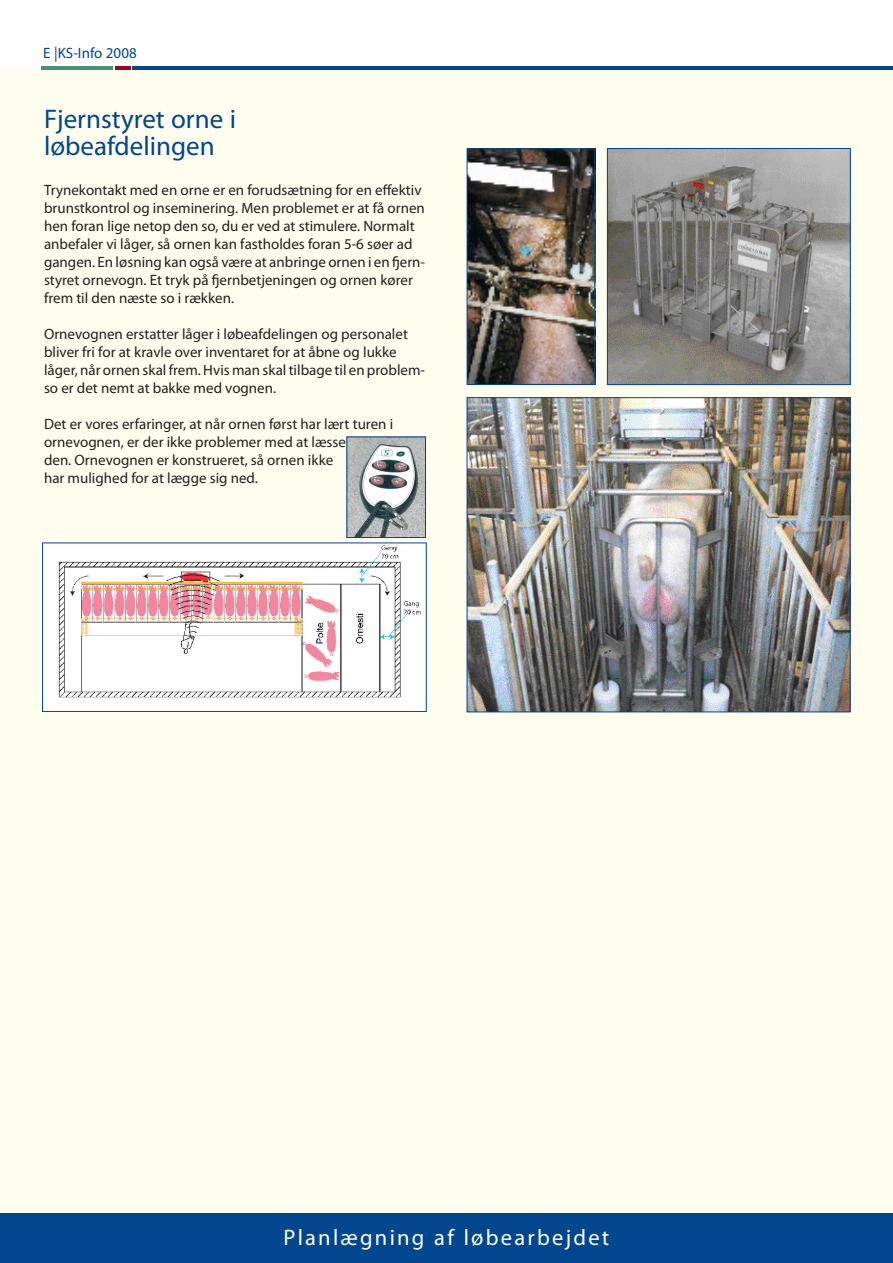
<style>
.page{position:relative;width:893px;height:1263px;background:#fff}
.page>*{position:absolute;margin:0;border:0;box-sizing:border-box;transform-origin:0 0}
.Normal{font:27px/27px "Myriad Pro";color:#01468e}
.t1{font:22.5px "Myriad Pro";letter-spacing:.1em;color:#fff}
.t2{font:15px/18px "Myriad Pro";color:#231f20}
.t3{font:15px "Myriad Pro";color:#01468e}
</style>
<div class="page">
<div style="left:42px;top:66px;width:71px;height:5px;background:#489270"></div>
<div style="left:115px;top:66px;width:15px;height:5px;background:#9d061f"></div>
<div style="left:132px;top:66px;width:761px;height:5px;background:#01468e"></div>
<div style="left:0;top:1210px;width:893px;height:53px;background:#01468e"></div>
<div style="left:0;top:71px;width:893px;height:1142px;background:#fffdee"></div>
<img style="left:609px;top:150px;width:240px;height:233px">
<div style="left:607px;top:148px;width:244px;height:237px;border:1px solid #01468e"></div>
<img style="left:44px;top:544px;width:381px;height:166px">
<div style="left:42px;top:542px;width:385px;height:170px;border:1px solid #01468e"></div>
<img style="left:469px;top:150px;width:124px;height:233px">
<div style="left:467px;top:148px;width:128px;height:237px;border:1px solid #01468e"></div>
<img style="left:469px;top:399px;width:379px;height:311px">
<div style="left:467px;top:397px;width:383px;height:315px;border:1px solid #01468e"></div>
<img style="left:348px;top:439px;width:76px;height:97px">
<div style="left:346px;top:437px;width:80px;height:101px;border:1px solid #01468e"></div>
<p class="t3" style="left:43px;top:44px;width:95px">E |KS-Info 2008</p>
<p class="Normal" style="left:44px;top:105px;width:193px">Fjernstyret orne i løbeafdelingen</p>
<p class="t2" style="left:44px;top:181px;width:383px">Trynekontakt med en orne er en forudsætning for en effektiv brunstkontrol og inseminering. Men problemet er at få ornen hen foran lige netop den so, du er ved at stimulere. Normalt anbefaler vi låger, så ornen kan fastholdes foran 5-6 søer ad gangen. En løsning kan også være at anbringe ornen i en fjern&shy;styret ornevogn. Et tryk på fjernbetjeningen og ornen kører frem til den næste so i rækken.</p>
<p class="t2" style="left:44px;top:325px;width:383px">Ornevognen erstatter låger i løbeafdelingen og personalet bliver fri for at kravle over inventaret for at åbne og lukke låger, når ornen skal frem. Hvis man skal tilbage til en problem&shy;so er det nemt at bakke med vognen.</p>
<p class="t2" style="left:44px;top:415px;width:351px">Det er vores erfaringer, at når ornen først har lært turen i ornevognen, er der ikke problemer med at læsse<br>den. Ornevognen er konstrueret, så ornen ikke<br>har mulighed for at lægge sig ned.</p>
<h2 class="t1" style="left:284px;top:1224px;width:327px">Planlægning af løbearbejdet</h2>
</div>
